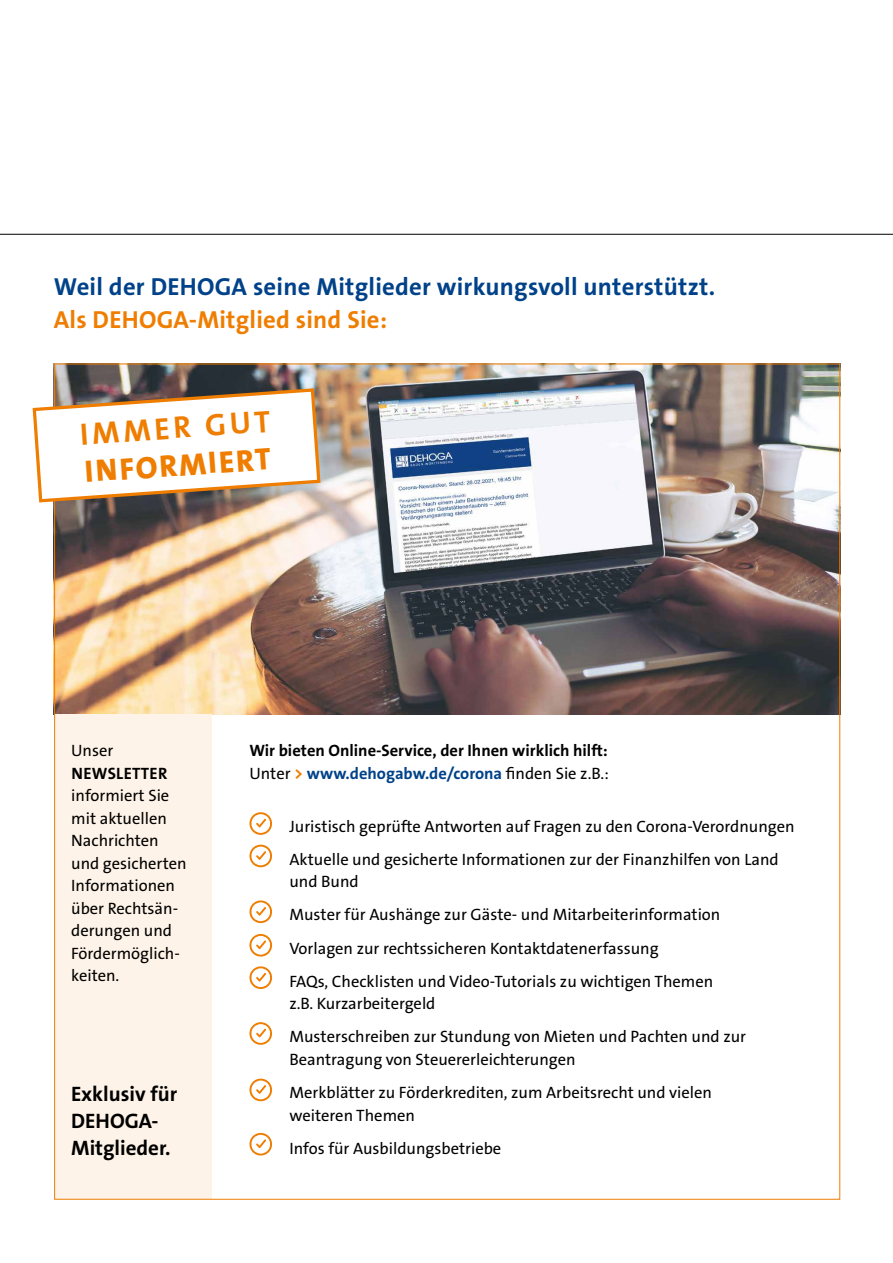
<style>
.page{position:relative;width:893px;height:1263px;background:#fff}
.page>*{position:absolute;margin:0;border:0;box-sizing:border-box;transform-origin:0 0}
.t1{font:800 31.2px "The Sans Os F";color:#ef7d00}
.t2{font:700 31.2px "The Sans Os F";color:#ef7d00}
.t3{font:700 24.75px "The Sans Os F";letter-spacing:.01em;color:#004289}
.t4{font:700 24.75px "The Sans Os F";letter-spacing:.01em;color:#ef7d00}
.t5{font:700 21px/27px "The Sans Os F";color:#000}
.t6{font:16.5px/22.5px "The Sans Os F";color:#000}
.t7{font:700 16.5px/22.5px "The Sans Os F";color:#000}
.t8{font:700 16.5px "The Sans Os F";letter-spacing:.02em;color:#000}
.s1{font-weight:400}
.s2{color:#ef7d00}
.s3{color:#004289}
</style>
<div class="page">
<img style="left:56px;top:366px;width:782px;height:348px">
<div style="left:54px;top:714px;width:157px;height:485px;background:#fef3e8"></div>
<hr style="left:0;top:234px;width:893px;height:1px;background:#000">
<svg style="left:249px;top:812px;width:23px;height:23px"></svg>
<svg style="left:249px;top:845px;width:23px;height:22px"></svg>
<svg style="left:249px;top:900px;width:23px;height:23px"></svg>
<svg style="left:249px;top:934px;width:23px;height:22px"></svg>
<svg style="left:249px;top:966px;width:23px;height:23px"></svg>
<svg style="left:249px;top:1022px;width:23px;height:23px"></svg>
<svg style="left:249px;top:1078px;width:23px;height:23px"></svg>
<svg style="left:249px;top:1133px;width:23px;height:22px"></svg>
<svg style="left:32px;top:387px;width:290px;height:117px"></svg>
<h2 class="t3" style="left:54px;top:270px;width:663px">Weil der DEHOGA seine Mitglieder wirkungsvoll unterstützt.</h2>
<h2 class="t4" style="left:54px;top:303px;width:335px">Als DEHOGA-Mitglied sind Sie:</h2>
<h1 class="t2" style="left:79px;top:414px;width:192px;rotate:-4deg">IMMER GUT</h1>
<h1 class="t1" style="left:83px;top:452px;width:188px;rotate:-4deg">INFORMIERT</h1>
<p class="t6" style="left:71px;top:740px;width:44px">Unser</p>
<p class="t8" style="left:71px;top:763px;width:97px">NEWSLETTER</p>
<p class="t6" style="left:71px;top:785px;width:117px">informiert Sie mit aktuellen<br>Nachrichten und gesicherten<br>Informationen über Rechtsän&shy;derungen und<br>Fördermöglich&shy;keiten.</p>
<p class="t5" style="left:71px;top:1081px;width:108px">Exklusiv für<br>DEHOGA-<br>Mitglieder.</p>
<p class="t7" style="left:249px;top:740px;width:361px">Wir bieten Online-Service, der Ihnen wirklich hilft:<br><span class="s1">Unter</span> <span class="s2">&gt;</span> <span class="s3">www.dehogabw.de/corona</span> <span class="s1">finden Sie z.B.:</span></p>
<p class="t6" style="left:289px;top:810px;width:507px;line-height:33.2px">Juristisch geprüfte Antworten auf Fragen zu den Corona-Verordnungen<br>Aktuelle und gesicherte Informationen zur der Finanzhilfen von Land</p>
<p class="t6" style="left:289px;top:865px;width:432px;line-height:33.2px">und Bund<br>Muster für Aushänge zur Gäste- und Mitarbeiterinformation Vorlagen zur rechtssicheren Kontaktdatenerfassung<br>FAQs, Checklisten und Video-Tutorials zu wichtigen Themen</p>
<p class="t6" style="left:289px;top:987px;width:458px;line-height:33.2px">z.B. Kurzarbeitergeld<br>Musterschreiben zur Stundung von Mieten und Pachten und zur</p>
<p class="t6" style="left:289px;top:1043px;width:424px;line-height:33.2px">Beantragung von Steuererleichterungen<br>Merkblätter zu Förderkrediten, zum Arbeitsrecht und vielen</p>
<p class="t6" style="left:289px;top:1098px;width:213px;line-height:33.2px">weiteren Themen<br>Infos für Ausbildungsbetriebe</p>
</div>
